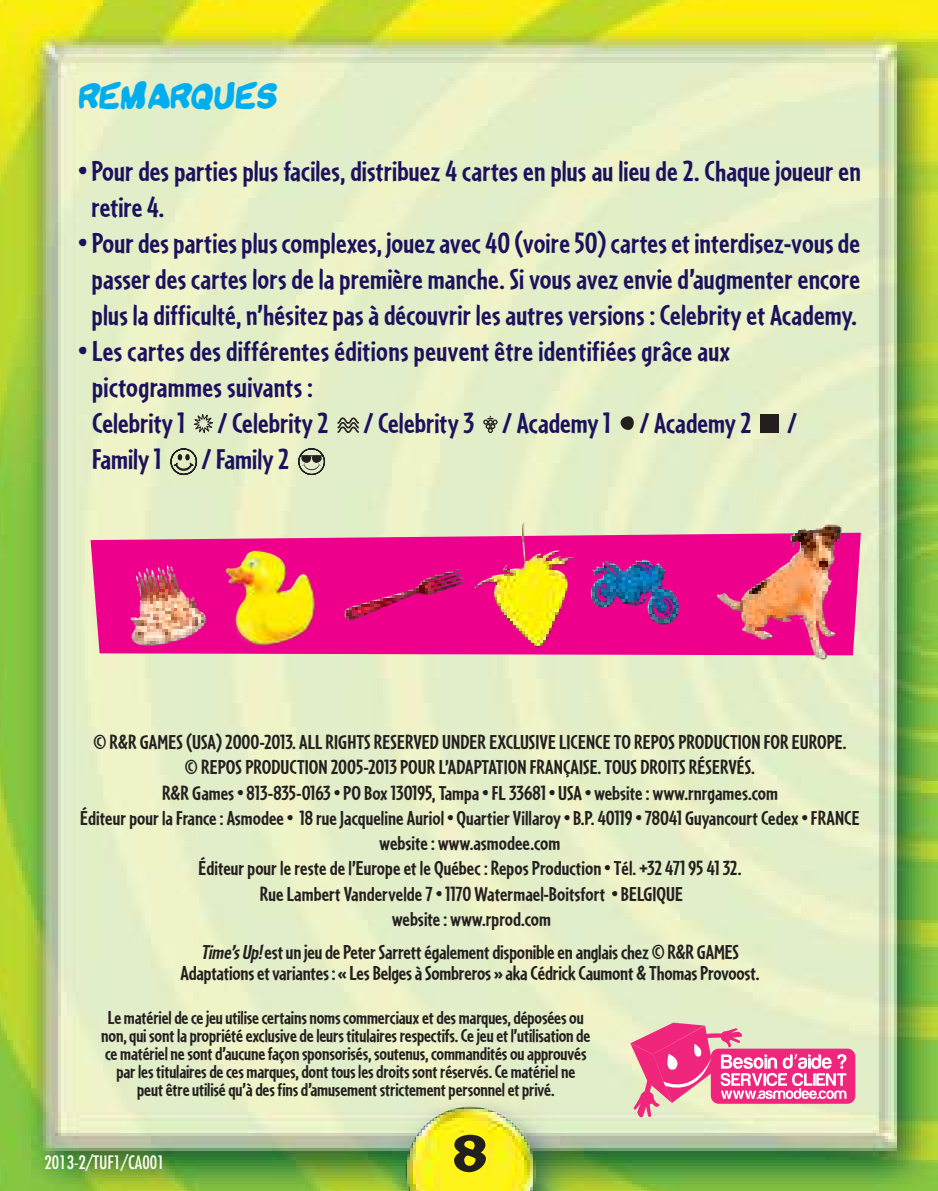
<style>
.page{position:relative;width:938px;height:1191px;background:#fff}
.page>*{position:absolute;margin:0;border:0;box-sizing:border-box;transform-origin:0 0}
.t1{font:900 54px "Cafeteria";color:#241f1f;scale:1.5 1}
.t2{font:700 30px/36px "Cafeteria";letter-spacing:.005em;color:#1c115c}
.t3{font:27px "Komikandy";color:#00aeef;scale:1.23 1}
.t4{font:700 21px/25.2px "Cafeteria";color:#241f1f;text-align:center}
.t5{font:700 19.5px/18px "Cafeteria";letter-spacing:-.01em;color:#241f1f;text-align:center}
.t6{font:condensed 18px "Futura";color:#fff}
.s1{font-size:54px;color:#241f1f}
.s2{font-style:italic}
</style>
<div class="page">
<img style="left:0;top:0;width:937px;height:1191px">
<svg style="left:91px;top:533px;width:769px;height:122px;background:#ed1d93"></svg>
<img style="left:340px;top:564px;width:130px;height:60px">
<img style="left:470px;top:512px;width:115px;height:146px">
<img style="left:220px;top:546px;width:106px;height:108px">
<img style="left:713px;top:521px;width:135px;height:142px">
<img style="left:583px;top:553px;width:103px;height:79px">
<img style="left:126px;top:563px;width:83px;height:86px">
<svg style="left:190px;top:410px;width:26px;height:26px"></svg>
<svg style="left:336px;top:416px;width:24px;height:18px"></svg>
<svg style="left:483px;top:416px;width:14px;height:17px"></svg>
<div style="left:760px;top:414px;width:19px;height:19px;background:#241f1f"></div>
<svg style="left:170px;top:447px;width:28px;height:29px"></svg>
<svg style="left:297px;top:447px;width:29px;height:29px"></svg>
<div style="left:710px;top:1048px;width:145px;height:55px;background:#f0267d;border-radius:8px"></div>
<svg style="left:630px;top:1022px;width:216px;height:96px"></svg>
<svg style="left:0;top:0;width:4px;height:3px"></svg>
<p class="t3" style="left:78px;top:84px;width:54px">REMARQ</p>
<p class="t3" style="left:214px;top:84px;width:52px">UES</p>
<h2 class="t2" style="left:92px;top:153px;width:770px;text-indent:-13px">• Pour des parties plus faciles, distribuez 4 cartes en plus au lieu de 2. Chaque joueur en retire 4.</h2>
<p class="t2" style="left:78px;top:225px;width:783px;text-align:center">• Pour des parties plus complexes, jouez avec 40 (voire 50) cartes et interdisez-vous de passer des cartes lors de la première manche. Si vous avez envie d’augmenter encore plus la difficulté, n’hésitez pas à découvrir les autres versions : Celebrity et Academy.</p>
<h2 class="t2" style="left:92px;top:333px;width:706px;text-indent:-14px">• Les cartes des différentes éditions peuvent être identifiées grâce aux pictogrammes suivants :<br>Celebrity 1 / Celebrity 2 / Celebrity 3 / Academy 1 <span class="s1">•</span> / Academy 2 / Family 1</h2>
<h2 class="t2" style="left:201px;top:441px;width:89px">/ Family 2</h2>
<p class="t4" style="left:80px;top:729px;width:780px">© R&amp;R GAMES (USA) 2000-2013. ALL RIGHTS RESERVED UNDER EXCLUSIVE LICENCE TO REPOS PRODUCTION FOR EUROPE.<br>© REPOS PRODUCTION 2005-2013 POUR L’ADAPTATION FRANÇAISE. TOUS DROITS RÉSERVÉS.<br>R&amp;R Games • 813-835-0163 • PO Box 130195, Tampa • FL 33681 • USA • website : www.rnrgames.com<br>Éditeur pour la France : Asmodee • 18 rue Jacqueline Auriol • Quartier Villaroy • B.P. 40119 • 78041 Guyancourt Cedex • FRANCE website : www.asmodee.com<br>Éditeur pour le reste de l’Europe et le Québec : Repos Production • Tél. +32 471 95 41 32.<br>Rue Lambert Vandervelde 7 • 1170 Watermael-Boitsfort • BELGIQUE<br>website : www.rprod.com</p>
<p class="t4" style="left:180px;top:941px;width:580px;line-height:21px"><span class="s2">Time’sUp!</span>est un jeu de Peter Sarrett également disponible en anglais chez © R&amp;R GAMES<br>Adaptations et variantes : « Les Belges à Sombreros » aka Cédrick Caumont &amp; Thomas Provoost.</p>
<p class="t5" style="left:101px;top:1008px;width:490px">Le matériel de ce jeu utilise certains noms commerciaux et des marques, déposées ou non, qui sont la propriété exclusive de leurs titulaires respectifs. Ce jeu et l’utilisation de ce matériel ne sont d’aucune façon sponsorisés, soutenus, commandités ou approuvés par les titulaires de ces marques, dont tous les droits sont réservés. Ce matériel ne peut être utilisé qu’à des fins d’amusement strictement personnel et privé.</p>
<p class="t6" style="left:44px;top:1151px;width:122px">2013-2/TUF1/CA001</p>
<h1 class="t1" style="left:452px;top:1122px;width:25px">8</h1>
</div>
